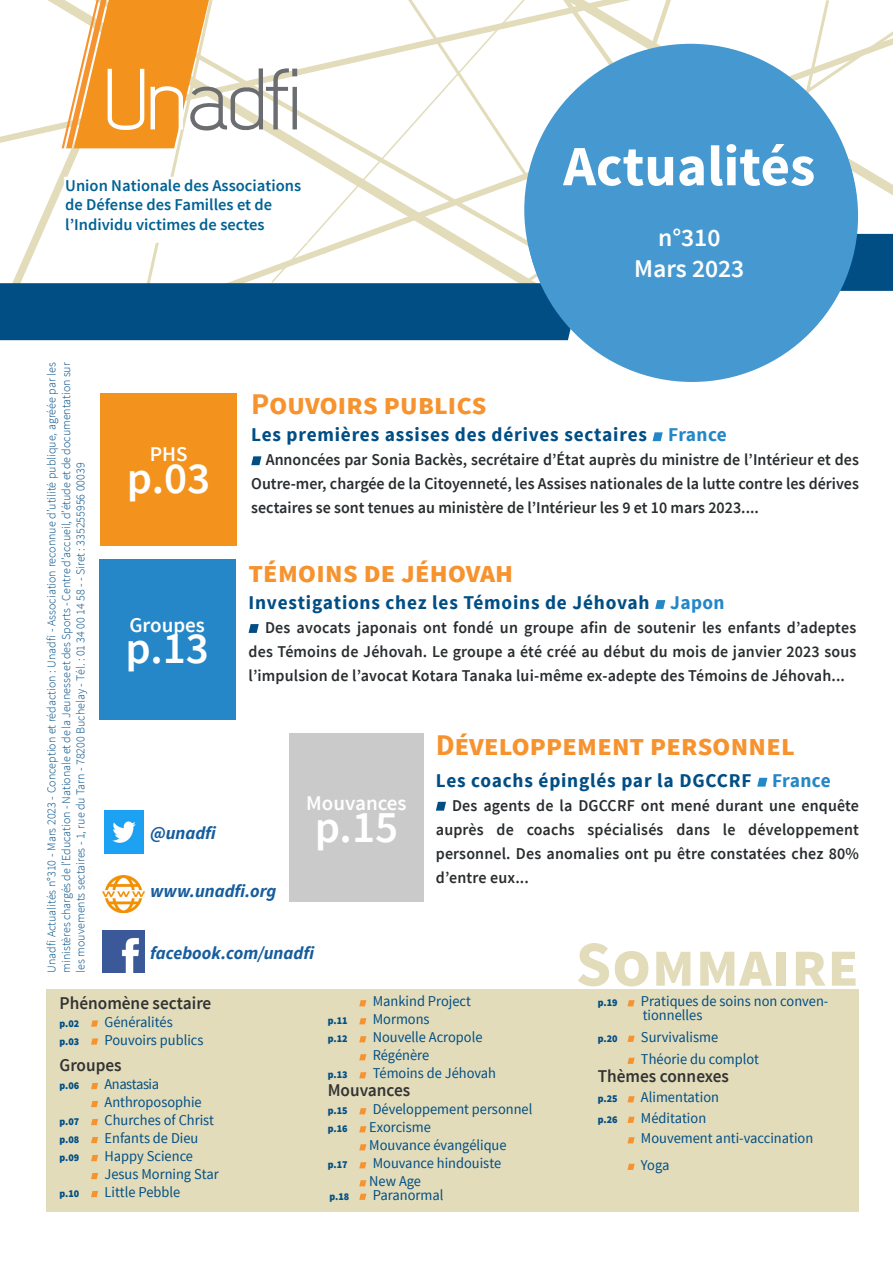
<style>
.page{position:relative;width:893px;height:1263px;background:#fff}
.page>*{position:absolute;margin:0;border:0;box-sizing:border-box;transform-origin:0 0}
.t1{font:700 64.2px "Source Sans Pro";color:#e2dcba}
.t2{font:700 57px "Source Sans Pro";color:#fff}
.t3{font:600 45px "Source Sans Pro";color:#fff}
.t4{font:700 30px "Source Sans Pro";color:#f7932e}
.t5{font:600 25.5px "Source Sans Pro";color:#fff}
.t6{font:600 21px "Source Sans Pro";color:#fff}
.t7{font:700 19.5px "Source Sans Pro";letter-spacing:.04em;color:#014e85}
.t8{font:600 18px "Source Sans Pro";color:#333;scale:.96 1}
.t9{font:italic 700 18px "Source Sans Pro";color:#175d9e}
.t10{font:600 16.5px/24px "Source Sans Pro";letter-spacing:.01em;color:#292d2f;text-align:justify}
.t11{font:600 16.5px/19.8px "Source Sans Pro";color:#016194}
.t12{font:15px/13.5px "Source Sans Pro";color:#014e85;scale:.96 1}
.t13{font:15px "Source Sans Pro";letter-spacing:-.03em;color:#014e85;scale:.96 1}
.t14{font:300 12px/14.4px "Source Sans Pro";color:#014e85;text-align:justify}
.t15{font:900 10.5px "Source Sans Pro";color:#014e85;scale:.96 1}
.s1{color:#2487c8}
</style>
<div class="page">
<svg style="left:732px;top:0;width:161px;height:340px"></svg>
<img style="left:104px;top:811px;width:39px;height:42px">
<img style="left:102px;top:930px;width:43px;height:42px">
<img style="left:102px;top:875px;width:43px;height:37px">
<svg style="left:581px;top:0;width:62px;height:84px"></svg>
<svg style="left:0;top:0;width:581px;height:340px"></svg>
<svg style="left:652px;top:432px;width:11px;height:9px"></svg>
<svg style="left:251px;top:456px;width:10px;height:9px"></svg>
<svg style="left:757px;top:778px;width:10px;height:9px"></svg>
<svg style="left:436px;top:802px;width:10px;height:9px"></svg>
<div style="left:289px;top:734px;width:135px;height:168px;background:#cacaca"></div>
<div style="left:47px;top:990px;width:812px;height:222px;background:#e2dcba"></div>
<svg style="left:91px;top:1020px;width:7px;height:7px"></svg>
<svg style="left:91px;top:1038px;width:7px;height:7px"></svg>
<svg style="left:91px;top:1083px;width:7px;height:6px"></svg>
<svg style="left:91px;top:1101px;width:7px;height:6px"></svg>
<svg style="left:91px;top:1119px;width:7px;height:6px"></svg>
<svg style="left:91px;top:1137px;width:7px;height:6px"></svg>
<svg style="left:91px;top:1155px;width:7px;height:6px"></svg>
<svg style="left:91px;top:1173px;width:7px;height:6px"></svg>
<svg style="left:91px;top:1191px;width:7px;height:6px"></svg>
<svg style="left:359px;top:1000px;width:7px;height:6px"></svg>
<svg style="left:359px;top:1018px;width:7px;height:6px"></svg>
<svg style="left:359px;top:1036px;width:7px;height:6px"></svg>
<svg style="left:359px;top:1054px;width:7px;height:6px"></svg>
<svg style="left:359px;top:1072px;width:7px;height:6px"></svg>
<svg style="left:359px;top:1108px;width:7px;height:6px"></svg>
<svg style="left:359px;top:1126px;width:7px;height:6px"></svg>
<svg style="left:359px;top:1144px;width:7px;height:6px"></svg>
<svg style="left:359px;top:1162px;width:7px;height:6px"></svg>
<svg style="left:359px;top:1180px;width:7px;height:6px"></svg>
<svg style="left:359px;top:1194px;width:7px;height:6px"></svg>
<svg style="left:627px;top:1000px;width:8px;height:6px"></svg>
<svg style="left:627px;top:1036px;width:8px;height:6px"></svg>
<svg style="left:627px;top:1058px;width:8px;height:6px"></svg>
<svg style="left:627px;top:1096px;width:8px;height:6px"></svg>
<svg style="left:627px;top:1117px;width:8px;height:6px"></svg>
<svg style="left:627px;top:1137px;width:8px;height:6px"></svg>
<svg style="left:627px;top:1164px;width:8px;height:6px"></svg>
<div style="left:524px;top:44px;width:332px;height:332px;background:#4699d0;border-radius:50%"></div>
<svg style="left:655px;top:600px;width:10px;height:9px"></svg>
<svg style="left:249px;top:624px;width:10px;height:9px"></svg>
<div style="left:99px;top:559px;width:136px;height:160px;background:#2587c8"></div>
<div style="left:101px;top:393px;width:136px;height:152px;background:#f3921d"></div>
<p class="t11" style="left:65px;top:176px;width:237px">Union Nationale des Associations de Défense des Familles et de l’Individu victimes de sectes</p>
<p class="t2" style="left:563px;top:130px;width:253px">Actualités</p>
<p class="t5" style="left:658px;top:222px;width:64px">n°310</p>
<p class="t5" style="left:634px;top:252px;width:112px">Mars 2023</p>
<p class="t14" style="left:45px;top:973px;width:612px;rotate:-90deg">Unadfi Actualités n°310 - Mars 2023 - Conception et rédaction : Unadfi - Association reconnue d’utilité publique, agréée par les ministères chargés de l’Education - Nationale et de la Jeunesse et des Sports - Centre d’accueil, d’étude et de documentation sur les mouvements sectaires - 1, rue du Tarn - 78200 Buchelay - Tél. : 01 34 00 14 58 - - Siret : 335255956 00039</p>
<p class="t6" style="left:150px;top:441px;width:39px">PHS</p>
<p class="t3" style="left:127px;top:449px;width:85px">p.03</p>
<p class="t6" style="left:129px;top:611px;width:77px">Groupes</p>
<p class="t3" style="left:125px;top:620px;width:85px">p.13</p>
<p class="t4" style="left:251px;top:385px;width:237px">Pouvoirs publics</p>
<p class="t7" style="left:251px;top:422px;width:477px">Les premières assises des dérives sectaires <span class="s1">France</span></p>
<p class="t10" style="left:251px;top:448px;width:609px;text-indent:14px">Annoncées par Sonia Backès, secrétaire d’État auprès du ministre de l’Intérieur et des Outre-mer, chargée de la Citoyenneté, les Assises nationales de la lutte contre les dérives sectaires se sont tenues au ministère de l’Intérieur les 9 et 10 mars 2023....</p>
<p class="t4" style="left:249px;top:553px;width:266px">témoins de jéhovah</p>
<p class="t7" style="left:249px;top:590px;width:478px">Investigations chez les Témoins de Jéhovah <span class="s1">Japon</span></p>
<p class="t10" style="left:249px;top:616px;width:609px;text-indent:16px">Des avocats japonais ont fondé un groupe afin de soutenir les enfants d’adeptes des Témoins de Jéhovah. Le groupe a été créé au début du mois de janvier 2023 sous l’impulsion de l’avocat Kotara Tanaka lui-même ex-adepte des Témoins de Jéhovah...</p>
<p class="t9" style="left:150px;top:822px;width:68px">@unadfi</p>
<p class="t9" style="left:150px;top:880px;width:128px">www.unadfi.org</p>
<p class="t6" style="left:306px;top:790px;width:102px">Mouvances</p>
<p class="t3" style="left:315px;top:798px;width:85px">p.15</p>
<p class="t9" style="left:150px;top:942px;width:166px">facebook.com/unadfi</p>
<p class="t4" style="left:436px;top:726px;width:361px">Développement personnel</p>
<p class="t7" style="left:436px;top:768px;width:396px">Les coachs épinglés par la DGCCRF <span class="s1">France</span></p>
<p class="t10" style="left:436px;top:794px;width:425px;text-indent:16px">Des agents de la DGCCRF ont mené durant une enquête auprès de coachs spécialisés dans le développement personnel. Des anomalies ont pu être constatées chez 80% d’entre eux...</p>
<p class="t1" style="left:576px;top:923px;width:285px">Sommaire</p>
<p class="t8" style="left:60px;top:991px;width:160px">Phénomène sectaire</p>
<p class="t15" style="left:60px;top:1016px;width:22px">p.02</p>
<p class="t12" style="left:105px;top:1015px;width:73px">Généralités</p>
<p class="t15" style="left:60px;top:1034px;width:22px">p.03</p>
<p class="t12" style="left:105px;top:1033px;width:105px">Pouvoirs publics</p>
<p class="t8" style="left:60px;top:1054px;width:66px">Groupes</p>
<p class="t15" style="left:60px;top:1079px;width:22px">p.06</p>
<p class="t13" style="left:105px;top:1075px;width:58px">Anastasia</p>
<p class="t12" style="left:105px;top:1096px;width:103px">Anthroposophie</p>
<p class="t15" style="left:60px;top:1115px;width:22px">p.07</p>
<p class="t12" style="left:105px;top:1114px;width:116px">Churches of Christ</p>
<p class="t15" style="left:60px;top:1133px;width:22px">p.08</p>
<p class="t12" style="left:105px;top:1132px;width:99px">Enfants de Dieu</p>
<p class="t15" style="left:60px;top:1151px;width:22px">p.09</p>
<p class="t12" style="left:105px;top:1150px;width:94px">Happy Science</p>
<p class="t12" style="left:105px;top:1168px;width:121px">Jesus Morning Star</p>
<p class="t15" style="left:60px;top:1187px;width:22px">p.10</p>
<p class="t12" style="left:105px;top:1186px;width:81px">Little Pebble</p>
<p class="t12" style="left:373px;top:995px;width:104px">Mankind Project</p>
<p class="t15" style="left:328px;top:1014px;width:22px">p.11</p>
<p class="t12" style="left:373px;top:1013px;width:61px">Mormons</p>
<p class="t15" style="left:328px;top:1032px;width:22px">p.12</p>
<p class="t12" style="left:373px;top:1031px;width:116px">Nouvelle Acropole</p>
<p class="t12" style="left:373px;top:1049px;width:60px">Régénère</p>
<p class="t15" style="left:328px;top:1068px;width:22px">p.13</p>
<p class="t12" style="left:373px;top:1067px;width:130px">Témoins de Jéhovah</p>
<p class="t8" style="left:328px;top:1079px;width:88px">Mouvances</p>
<p class="t15" style="left:328px;top:1104px;width:22px">p.15</p>
<p class="t12" style="left:373px;top:1103px;width:168px">Développement personnel</p>
<p class="t15" style="left:328px;top:1122px;width:22px">p.16</p>
<p class="t12" style="left:369px;top:1121px;width:66px">Exorcisme</p>
<p class="t12" style="left:369px;top:1139px;width:145px">Mouvance évangélique</p>
<p class="t15" style="left:328px;top:1158px;width:22px">p.17</p>
<p class="t12" style="left:373px;top:1157px;width:135px">Mouvance hindouiste</p>
<p class="t12" style="left:369px;top:1175px;width:55px">New Age</p>
<p class="t15" style="left:330px;top:1189px;width:22px">p.18</p>
<p class="t12" style="left:373px;top:1188px;width:75px">Paranormal</p>
<p class="t15" style="left:598px;top:996px;width:22px">p.19</p>
<p class="t12" style="left:641px;top:995px;width:197px">Pratiques de soins non conven&shy;tionnelles</p>
<p class="t15" style="left:598px;top:1031px;width:22px">p.20</p>
<p class="t12" style="left:641px;top:1030px;width:82px">Survivalisme</p>
<p class="t12" style="left:641px;top:1052px;width:125px">Théorie du complot</p>
<p class="t8" style="left:598px;top:1064px;width:138px">Thèmes connexes</p>
<p class="t15" style="left:598px;top:1092px;width:22px">p.25</p>
<p class="t12" style="left:641px;top:1091px;width:83px">Alimentation</p>
<p class="t15" style="left:598px;top:1112px;width:22px">p.26</p>
<p class="t12" style="left:641px;top:1111px;width:69px">Méditation</p>
<p class="t12" style="left:641px;top:1132px;width:181px">Mouvement anti-vaccination</p>
<p class="t12" style="left:641px;top:1158px;width:31px">Yoga</p>
</div>
